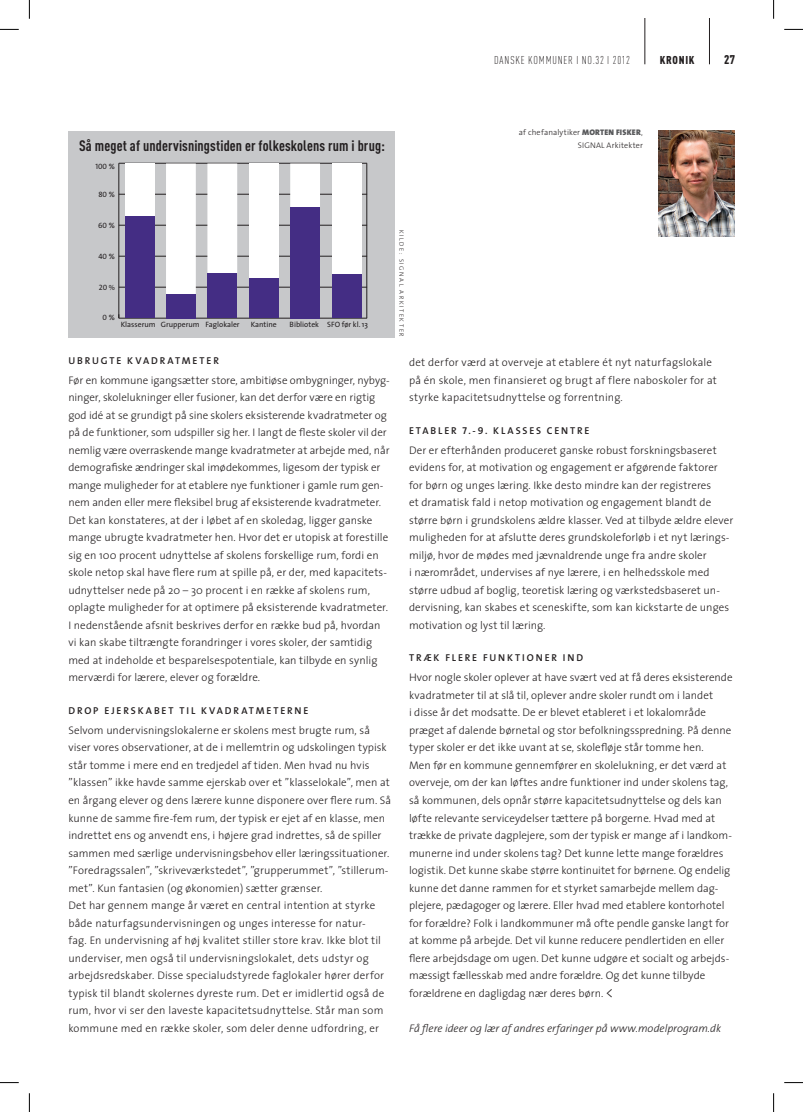
<style>
.page{position:relative;width:803px;height:1112px;background:#fff}
.page>*{position:absolute;margin:0;border:0;box-sizing:border-box;transform-origin:0 0}
.t1{font:700 condensed 15px "DINOT";letter-spacing:.01em;color:#231f20}
.t2{font:900 condensed 12.5px "DINOT";color:#231f20}
.t3{font:300 condensed 11.25px "DINOT";letter-spacing:.07em;color:#231f20}
.t4{font:900 condensed 11.25px "DINOT";letter-spacing:.065em;color:#231f20}
.t5{font:300 11px/17.5px "The Sans";letter-spacing:.005em;color:#231f20}
.t6{font:italic 300 11px "The Sans";letter-spacing:-.005em;color:#231f20}
.t7{font:10px "The Sans Semi Bold Caps";letter-spacing:.185em;color:#231f20}
.t8{font:300 8.12px/12.5px "The Sans";letter-spacing:.015em;color:#231f20;text-align:right}
.t9{font:7.75px "The Sans";color:#231f20}
.t10{font:7.75px "The Sans Caps";color:#231f20}
.t11{font:300 6.25px "The Sans";color:#231f20}
.s1{font-weight:900;color:#57585a}
.s2{font-family:"Myriad Pro"}
.s3{font-size:15px}
</style>
<div class="page">
<hr style="left:645px;top:19px;width:1px;height:45px;background:#231f20">
<hr style="left:709px;top:19px;width:1px;height:45px;background:#231f20">
<img style="left:658px;top:130px;width:76px;height:106px">
<div style="left:68px;top:131px;width:326px;height:207px;background:#c7c8ca"></div>
<hr style="left:119px;top:318px;width:248px;height:1px;background:#231f20">
<hr style="left:366px;top:163px;width:1px;height:155px;background:#231f20">
<hr style="left:119px;top:163px;width:1px;height:155px;background:#231f20">
<hr style="left:119px;top:287px;width:248px;height:1px;background:#231f20">
<hr style="left:119px;top:256px;width:248px;height:1px;background:#231f20">
<hr style="left:119px;top:225px;width:248px;height:1px;background:#231f20">
<hr style="left:119px;top:194px;width:248px;height:1px;background:#231f20">
<hr style="left:119px;top:163px;width:248px;height:1px;background:#231f20">
<div style="left:125px;top:163px;width:29px;height:53px;background:#fff"></div>
<div style="left:166px;top:163px;width:30px;height:131px;background:#fff"></div>
<div style="left:207px;top:163px;width:30px;height:110px;background:#fff"></div>
<div style="left:249px;top:163px;width:30px;height:115px;background:#fff"></div>
<div style="left:290px;top:163px;width:30px;height:44px;background:#fff"></div>
<div style="left:332px;top:163px;width:29px;height:112px;background:#fff"></div>
<div style="left:125px;top:216px;width:29px;height:102px;background:#442d84"></div>
<div style="left:166px;top:294px;width:30px;height:24px;background:#442d84"></div>
<div style="left:207px;top:273px;width:30px;height:45px;background:#442d84"></div>
<div style="left:249px;top:278px;width:30px;height:40px;background:#442d84"></div>
<div style="left:290px;top:207px;width:30px;height:111px;background:#442d84"></div>
<div style="left:332px;top:275px;width:29px;height:43px;background:#442d84"></div>
<svg style="left:0;top:29px;width:19px;height:1px"></svg>
<svg style="left:784px;top:29px;width:19px;height:1px"></svg>
<svg style="left:0;top:1082px;width:19px;height:1px"></svg>
<svg style="left:784px;top:1082px;width:19px;height:1px"></svg>
<svg style="left:29px;top:0;width:1px;height:19px"></svg>
<svg style="left:29px;top:1093px;width:1px;height:18px"></svg>
<svg style="left:773px;top:0;width:1px;height:19px"></svg>
<svg style="left:773px;top:1093px;width:1px;height:18px"></svg>
<p class="t3" style="left:494px;top:53px;width:137px">DANSKE KOMMUNER I NO.32 I 2012</p>
<p class="t4" style="left:660px;top:53px;width:36px">KRONIK</p>
<p class="t2" style="left:724px;top:51px;width:12px">27</p>
<h1 class="t1" style="left:79px;top:135px;width:307px">Så meget af undervisningstiden er folkeskolens rum i brug:</h1>
<p class="t10" style="left:95px;top:160px;width:21px">100 %</p>
<p class="t10" style="left:98px;top:188px;width:18px">80 %</p>
<p class="t8" style="left:519px;top:126px;width:125px">af chefanalytiker <span class="s1">MORTEN FISKER</span>,<br>SIGNAL Arkitekter</p>
<p class="t10" style="left:98px;top:219px;width:18px">60 %</p>
<p class="t10" style="left:98px;top:250px;width:18px">40 %</p>
<p class="t10" style="left:99px;top:281px;width:18px">20 <span class="s2">%</span></p>
<p class="t10" style="left:103px;top:311px;width:14px">0 %</p>
<p class="t9" style="left:121px;top:317px;width:120px">Klasserum Grupperum Faglokaler</p>
<p class="t9" style="left:251px;top:317px;width:27px">Kantine</p>
<p class="t9" style="left:290px;top:317px;width:80px">Bibliotek SFO før kl. 13</p>
<p class="t7" style="left:68px;top:352px;width:18px">UBRUG</p>
<p class="t7" style="left:110px;top:352px;width:104px">TE KVA DRATME TER</p>
<p class="t5" style="left:68px;top:371px;width:323px">Før en kommune igangsætter store, ambitiøse ombygninger, nybyg&shy;ninger, skolelukninger eller fusioner, kan det derfor være en rigtig god idé at se grundigt på sine skolers eksisterende kvadratmeter og på de funktioner, som udspiller sig her. I langt de fleste skoler vil der nemlig være overraskende mange kvadratmeter at arbejde med, når demografiske ændringer skal imødekommes, ligesom der typisk er mange muligheder for at etablere nye funktioner i gamle rum gen&shy;nem anden eller mere fleksibel brug af eksisterende kvadratmeter.<br>Det kan konstateres, at der i løbet af en skoledag, ligger ganske mange ubrugte kvadratmeter hen. Hvor det er utopisk at forestille sig en 100 procent udnyttelse af skolens forskellige rum, fordi en skole netop skal have flere rum at spille på, er der, med kapacitets&shy;udnyttelser nede på 20 – 30 procent i en række af skolens rum, oplagte muligheder for at optimere på eksisterende kvadratmeter.<br>I nedenstående afsnit beskrives derfor en række bud på, hvordan vi kan skabe tiltrængte forandringer i vores skoler, der samtidig med at indeholde et besparelsespotentiale, kan tilbyde en synlig merværdi for lærere, elever og forældre.</p>
<p class="t7" style="left:68px;top:702px;width:9px">DRO</p>
<p class="t7" style="left:93px;top:702px;width:61px">P E JER SKABE</p>
<p class="t7" style="left:169px;top:702px;width:120px">T TIL KVA DRATME TERNE</p>
<p class="t5" style="left:68px;top:721px;width:324px">Selvom undervisningslokalerne er skolens mest brugte rum, så viser vores observationer, at de i mellemtrin og udskolingen typisk står tomme i mere end en tredjedel af tiden. Men hvad nu hvis ”klassen” ikke havde samme ejerskab over et ”klasselokale”, men at en årgang elever og dens lærere kunne disponere over flere rum. Så kunne de samme fire-fem rum, der typisk er ejet af en klasse, men indrettet ens og anvendt ens, i højere grad indrettes, så de spiller sammen med særlige undervisningsbehov eller læringssituationer. ”Foredragssalen”, ”skriveværkstedet”, ”grupperummet”, ”stillerum&shy;met”. Kun fantasien (og økonomien) sætter grænser.<br>Det har gennem mange år været en central intention at styrke både naturfagsundervisningen og unges interesse for natur-<br>fag. En undervisning af høj kvalitet stiller store krav. Ikke blot til underviser, men også til undervisningslokalet, dets udstyr og arbejdsredskaber. Disse specialudstyrede faglokaler hører derfor typisk til blandt skolernes dyreste rum. Det er imidlertid også de rum, hvor vi ser den laveste kapacitetsudnyttelse. Står man som kommune med en række skoler, som deler denne udfordring, er</p>
<p class="t11" style="left:407px;top:230px;width:107px;rotate:90deg">Kilde : signal Arkitekter</p>
<p class="t5" style="left:409px;top:353px;width:309px">det derfor værd at overveje at etablere ét nyt naturfagslokale på én skole, men finansieret og brugt af flere naboskoler for at styrke kapacitetsudnyttelse og forrentning.</p>
<p class="t7" style="left:409px;top:422px;width:22px">ETABLER</p>
<p class="t7" style="left:462px;top:422px;width:122px">7.-9. KLA SSE S CEN TRE</p>
<p class="t5" style="left:409px;top:441px;width:326px">Der er efterhånden produceret ganske robust forskningsbaseret evidens for, at motivation og engagement er afgørende faktorer for børn og unges læring. Ikke desto mindre kan der registreres<br>et dramatisk fald i netop motivation og engagement blandt de større børn i grundskolens ældre klasser. Ved at tilbyde ældre elever muligheden for at afslutte deres grundskoleforløb i et nyt lærings&shy;miljø, hvor de mødes med jævnaldrende unge fra andre skoler<br>i nærområdet, undervises af nye lærere, i en helhedsskole med større udbud af boglig, teoretisk læring og værkstedsbaseret un&shy;dervisning, kan skabes et sceneskifte, som kan kickstarte de unges motivation og lyst til læring.</p>
<p class="t7" style="left:409px;top:649px;width:50px">TR ÆK FLERE</p>
<p class="t7" style="left:483px;top:649px;width:53px">FUN KTIONER</p>
<p class="t7" style="left:563px;top:649px;width:22px">IND</p>
<p class="t5" style="left:409px;top:668px;width:325px">Hvor nogle skoler oplever at have svært ved at få deres eksisterende kvadratmeter til at slå til, oplever andre skoler rundt om i landet<br>i disse år det modsatte. De er blevet etableret i et lokalområde præget af dalende børnetal og stor befolkningsspredning. På denne typer skoler er det ikke uvant at se, skolefløje står tomme hen.<br>Men før en kommune gennemfører en skolelukning, er det værd at overveje, om der kan løftes andre funktioner ind under skolens tag, så kommunen, dels opnår større kapacitetsudnyttelse og dels kan løfte relevante serviceydelser tættere på borgerne. Hvad med at trække de private dagplejere, som der typisk er mange af i landkom&shy;munerne ind under skolens tag? Det kunne lette mange forældres logistik. Det kunne skabe større kontinuitet for børnene. Og endelig kunne det danne rammen for et styrket samarbejde mellem dag&shy;plejere, pædagoger og lærere. Eller hvad med etablere kontorhotel for forældre? Folk i landkommuner må ofte pendle ganske langt for at komme på arbejde. Det vil kunne reducere pendlertiden en eller flere arbejdsdage om ugen. Det kunne udgøre et socialt og arbejds&shy;mæssigt fællesskab med andre forældre. Og det kunne tilbyde forældrene en dagligdag nær deres børn. <span class="s3">&lt;</span></p>
<p class="t6" style="left:409px;top:1018px;width:314px">Få flere ideer og lær af andres erfaringer på www.modelprogram.dk</p>
</div>
